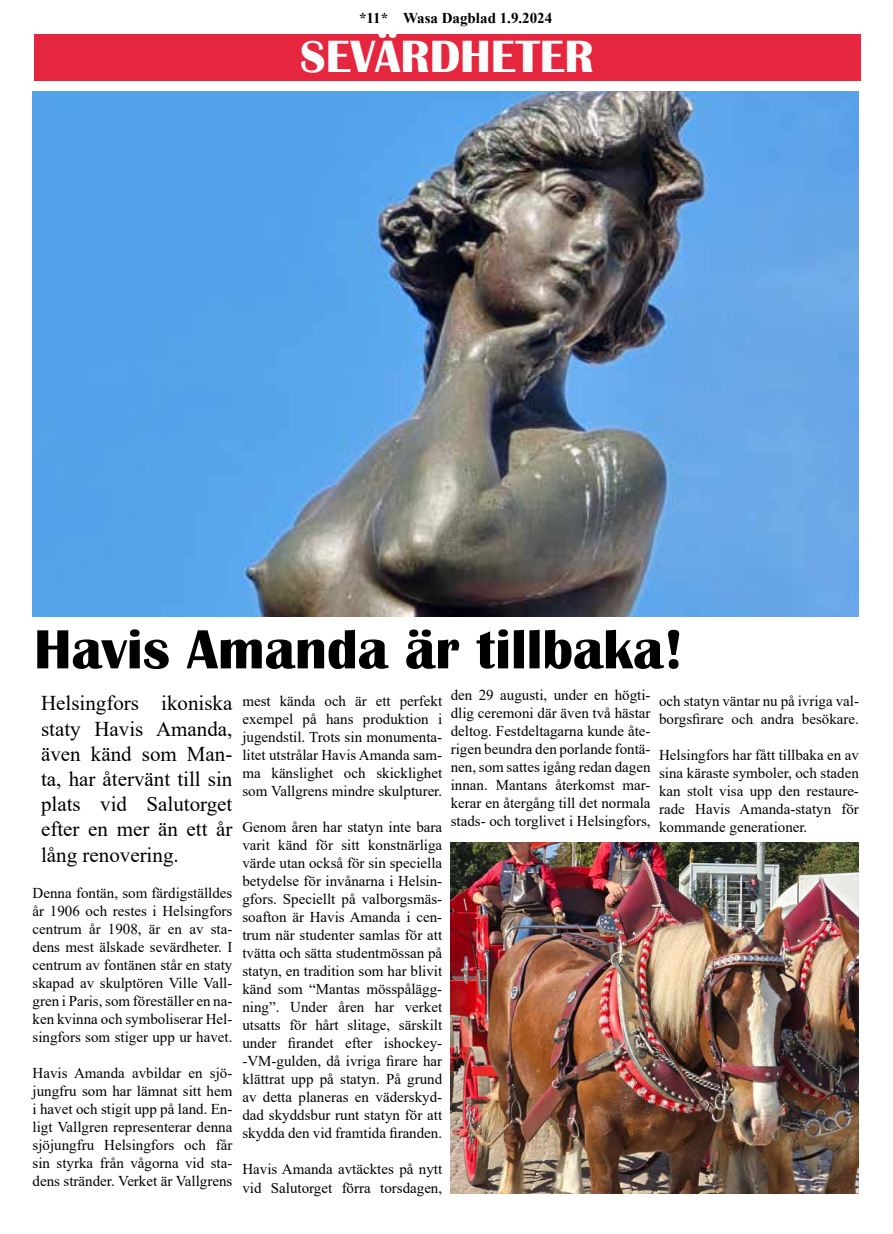
<style>
.page{position:relative;width:893px;height:1234px;background:#fff}
.page>*{position:absolute;margin:0;border:0;box-sizing:border-box;transform-origin:0 0}
.t1{font:700 57px "Britannic";color:#000}
.t2{font:700 46.5px "Britannic";color:#fbfdfc}
.t3{font:21px/25.2px "Times New Roman";color:#000;text-align:justify}
.t4{font:15px/18px "Times New Roman";color:#000;text-align:justify}
.t5{font:700 15px "Times New Roman";color:#000}
</style>
<div class="page">
<div style="left:34px;top:34px;width:826px;height:47px;background:#e6263e"></div>
<img style="left:33px;top:91px;width:826px;height:526px">
<img style="left:451px;top:842px;width:408px;height:351px">
<p class="t5" style="left:359px;top:7px;width:195px">*11* Wasa Dagblad 1.9.2024</p>
<h2 class="t2" style="left:300px;top:30px;width:295px">SEVÄRDHETER</h2>
<h1 class="t1" style="left:34px;top:617px;width:651px">Havis Amanda är tillbaka!</h1>
<h3 class="t3" style="left:41px;top:689px;width:193px">Helsingfors ikoniska staty Havis Amanda, även känd som Man&shy;ta, har återvänt till sin plats vid Salutorget efter en mer än ett år lång renovering.</h3>
<p class="t4" style="left:33px;top:882px;width:201px">Denna fontän, som färdigställdes år 1906 och restes i Helsingfors centrum år 1908, är en av sta&shy;dens mest älskade sevärdheter. I centrum av fontänen står en staty skapad av skulptören Ville Vall&shy;gren i Paris, som föreställer en na&shy;ken kvinna och symboliserar Hel&shy;singfors som stiger upp ur havet.</p>
<p class="t4" style="left:33px;top:1062px;width:201px">Havis Amanda avbildar en sjö&shy;jungfru som har lämnat sitt hem i havet och stigit upp på land. En&shy;ligt Vallgren representerar denna sjöjungfru Helsingfors och får sin styrka från vågorna vid sta&shy;dens stränder. Verket är Vallgrens</p>
<p class="t4" style="left:451px;top:685px;width:201px">den 29 augusti, under en högti&shy;dlig ceremoni där även två hästar deltog. Festdeltagarna kunde åte&shy;rigen beundra den porlande fontä&shy;nen, som sattes igång redan dagen innan. Mantans återkomst mar&shy;kerar en återgång till det normala stads- och torglivet i Helsingfors,</p>
<p class="t4" style="left:659px;top:691px;width:201px">och statyn väntar nu på ivriga val&shy;borgsfirare och andra besökare.</p>
<p class="t4" style="left:242px;top:691px;width:201px">mest kända och är ett perfekt exempel på hans produktion i jugendstil. Trots sin monumenta&shy;litet utstrålar Havis Amanda sam&shy;ma känslighet och skicklighet som Vallgrens mindre skulpturer.</p>
<p class="t4" style="left:242px;top:817px;width:201px">Genom åren har statyn inte bara varit känd för sitt konstnärliga värde utan också för sin speciella betydelse för invånarna i Helsin&shy;gfors. Speciellt på valborgsmäs&shy;soafton är Havis Amanda i cen&shy;trum när studenter samlas för att tvätta och sätta studentmössan på statyn, en tradition som har blivit känd som “Mantas mösspålägg&shy;ning”. Under åren har verket utsatts för hårt slitage, särskilt under firandet efter ishockey--VM-gulden, då ivriga firare har klättrat upp på statyn. På grund av detta planeras en väderskyd&shy;dad skyddsbur runt statyn för att skydda den vid framtida firanden.</p>
<p class="t4" style="left:242px;top:1159px;width:201px">Havis Amanda avtäcktes på nytt vid Salutorget förra torsdagen,</p>
<p class="t4" style="left:659px;top:745px;width:201px">Helsingfors har fått tillbaka en av sina käraste symboler, och staden kan stolt visa upp den restaure&shy;rade Havis Amanda-statyn för kommande generationer.</p>
</div>
